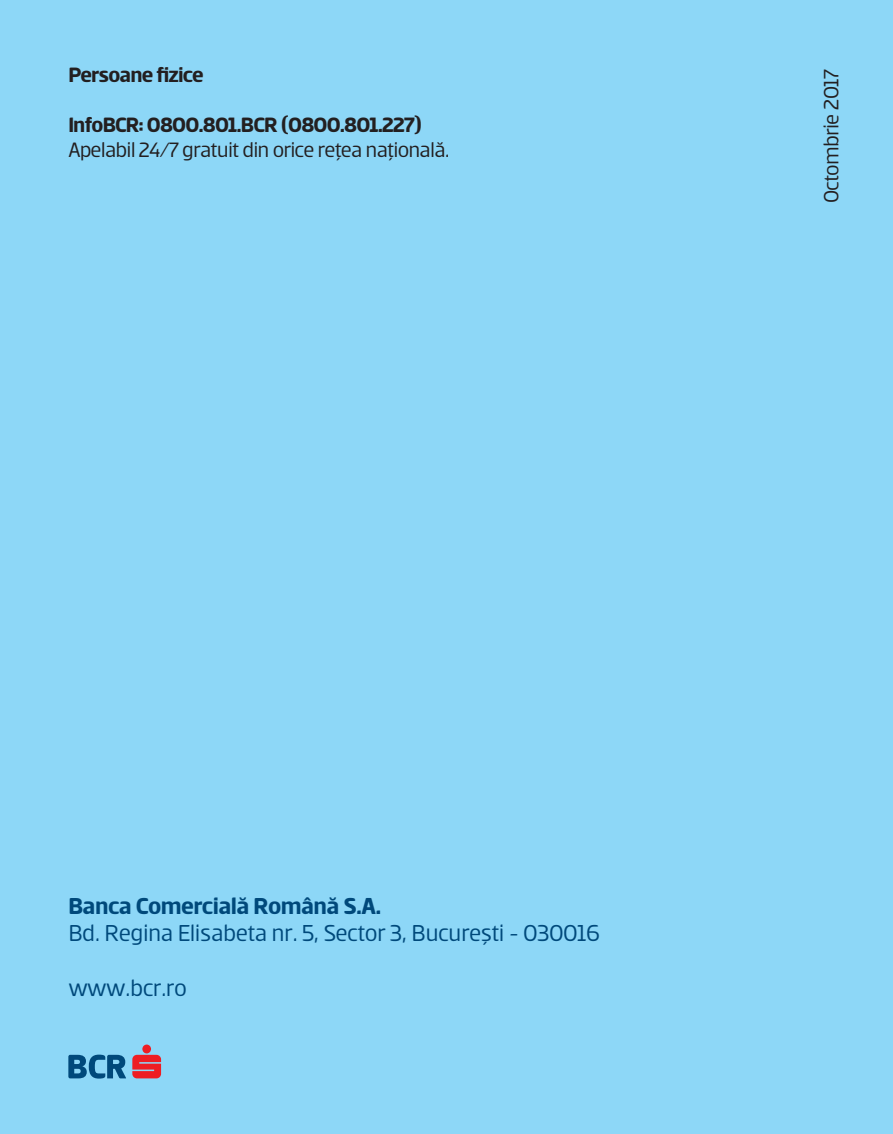
<style>
.page{position:relative;width:893px;height:1134px;background:#8dd7f7}
.page>*{position:absolute;margin:0;border:0;box-sizing:border-box;transform-origin:0 0}
.t1{font:25px "Erste";letter-spacing:-.025em;color:#00497b}
.t2{font:700 25px "Erste";letter-spacing:-.025em;color:#00497b}
.t3{font:22.5px "Erste";letter-spacing:-.04em;color:#231f20}
.t4{font:700 22.5px "Erste";letter-spacing:-.04em;color:#231f20}
</style>
<div class="page">
<svg style="left:68px;top:1055px;width:58px;height:23px"></svg>
<svg style="left:132px;top:1044px;width:29px;height:34px"></svg>
<p class="t4" style="left:68px;top:64px;width:137px">Persoane fizice</p>
<p class="t4" style="left:68px;top:114px;width:355px">InfoBCR: 0800.801.BCR (0800.801.227)</p>
<p class="t3" style="left:68px;top:139px;width:383px">Apelabil 24/7 gratuit din orice reţea naţională.</p>
<p class="t3" style="left:820px;top:203px;width:136px;rotate:-90deg">Octombrie 2017</p>
<p class="t2" style="left:68px;top:893px;width:314px">Banca Comercială Română S.A.</p>
<p class="t1" style="left:68px;top:920px;width:533px">Bd. Regina Elisabeta nr. 5, Sector 3, București - 030016</p>
<p class="t1" style="left:68px;top:975px;width:120px">www.bcr.ro</p>
</div>
